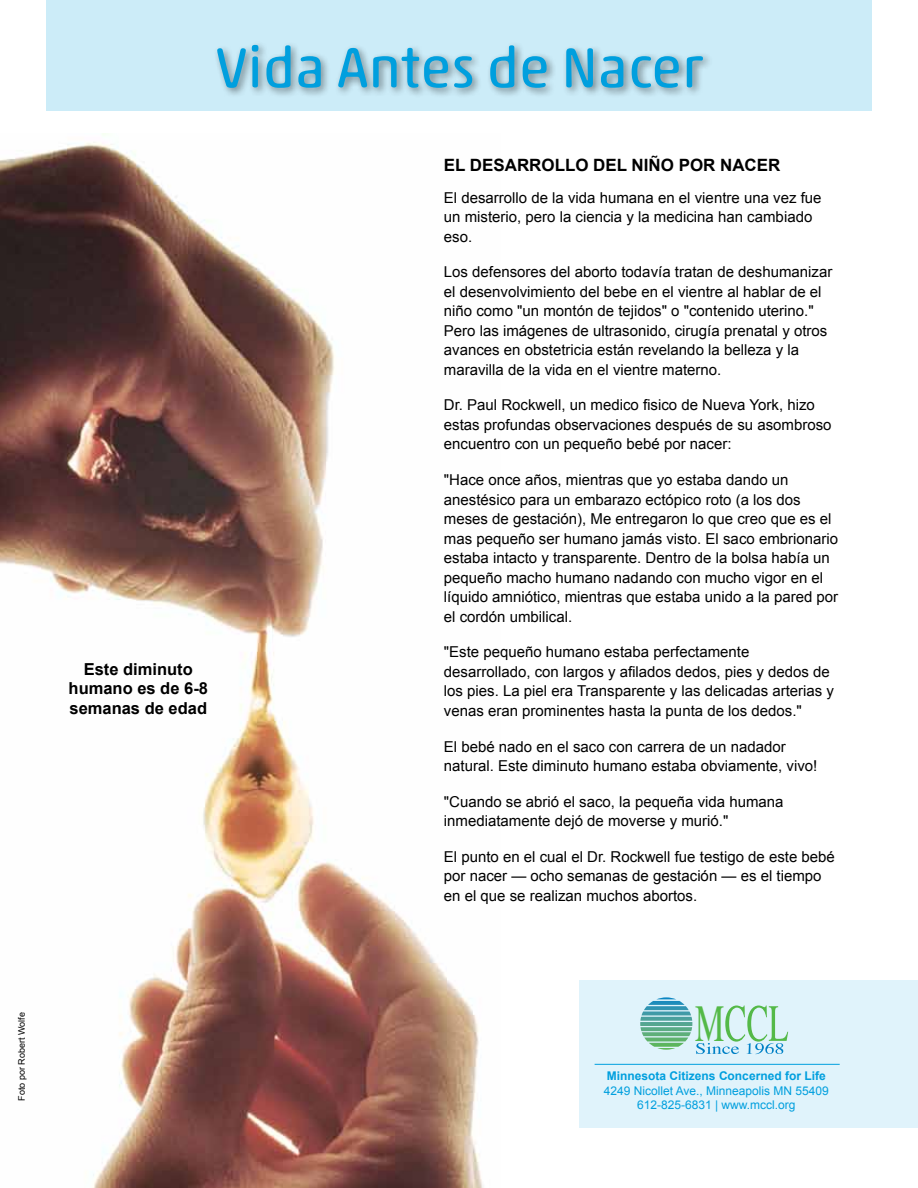
<style>
.page{position:relative;width:918px;height:1188px;background:#fff}
.page>*{position:absolute;margin:0;border:0;box-sizing:border-box;transform-origin:0 0}
.t1{font:57px "Akko Rounded Pro";color:#009fde}
.t2{font:52.35px "Times";color:#54b948;scale:.63 1}
.t3{font:700 16.95px "Arial";color:#000}
.t4{font:700 16.5px/19.8px "Arial";color:#000;text-align:center}
.t5{font:15px/19.5px "Arial";color:#000}
.t6{font:12px/14.4px "Arial";color:#009fde;text-align:center}
.t7{font:700 12px "Arial";color:#009fde}
.t8{font:9px "Arial";color:#000}
</style>
<div class="page">
<div style="left:580px;top:980px;width:338px;height:148px;background:#e0f3fb"></div>
<div style="left:46px;top:0;width:826px;height:110px;background:#ccecf8"></div>
<img style="left:0;top:133px;width:483px;height:1055px">
<svg style="left:640px;top:997px;width:148px;height:57px"></svg>
<div style="left:214px;top:41px;width:500px;height:58px;background:#000;opacity:.45"></div>
<hr style="left:595px;top:1064px;width:245px;height:1px;background:#009fde">
<p class="t8" style="left:16px;top:1101px;width:90px;rotate:-90deg">Foto por Robert Wolfe</p>
<h1 class="t1" style="left:216px;top:33px;width:488px">Vida Antes de Nacer</h1>
<p class="t4" style="left:69px;top:659px;width:141px">Este diminuto humano es de 6-8 semanas de edad</p>
<p class="t3" style="left:444px;top:153px;width:338px">EL DESARROLLO DEL NIÑO POR NACER</p>
<p class="t5" style="left:444px;top:188px;width:379px">El desarrollo de la vida humana en el vientre una vez fue un misterio, pero la ciencia y la medicina han cambiado eso.</p>
<p class="t5" style="left:444px;top:262px;width:390px">Los defensores del aborto todavía tratan de deshumanizar el desenvolvimiento del bebe en el vientre al hablar de el niño como "un montón de tejidos" o "contenido uterino." Pero las imágenes de ultrasonido, cirugía prenatal y otros avances en obstetricia están revelando la belleza y la maravilla de la vida en el vientre materno.</p>
<p class="t5" style="left:444px;top:396px;width:389px">Dr. Paul Rockwell, un medico fisico de Nueva York, hizo estas profundas observaciones después de su asombroso encuentro con un pequeño bebé por nacer:</p>
<p class="t5" style="left:444px;top:470px;width:396px">"Hace once años, mientras que yo estaba dando un anestésico para un embarazo ectópico roto (a los dos meses de gestación), Me entregaron lo que creo que es el mas pequeño ser humano jamás visto. El saco embrionario estaba intacto y transparente. Dentro de la bolsa había un pequeño macho humano nadando con mucho vigor en el líquido amniótico, mientras que estaba unido a la pared por el cordón umbilical.</p>
<p class="t5" style="left:444px;top:643px;width:392px">"Este pequeño humano estaba perfectamente desarrollado, con largos y afilados dedos, pies y dedos de los pies. La piel era Transparente y las delicadas arterias y venas eran prominentes hasta la punta de los dedos."</p>
<p class="t5" style="left:444px;top:737px;width:375px">El bebé nado en el saco con carrera de un nadador natural. Este diminuto humano estaba obviamente, vivo!</p>
<p class="t5" style="left:444px;top:792px;width:341px">"Cuando se abrió el saco, la pequeña vida humana inmediatamente dejó de moverse y murió."</p>
<p class="t5" style="left:444px;top:847px;width:393px">El punto en el cual el Dr. Rockwell fue testigo de este bebé por nacer — ocho semanas de gestación — es el tiempo en el que se realizan muchos abortos.</p>
<h2 class="t2" style="left:695px;top:994px;width:48px">M</h2>
<p class="t7" style="left:607px;top:1068px;width:220px">Minnesota Citizens Concerned for Life</p>
<p class="t6" style="left:604px;top:1083px;width:227px">4249 Nicollet Ave., Minneapolis MN 55409<br>612-825-6831 | www.mccl.org</p>
</div>
